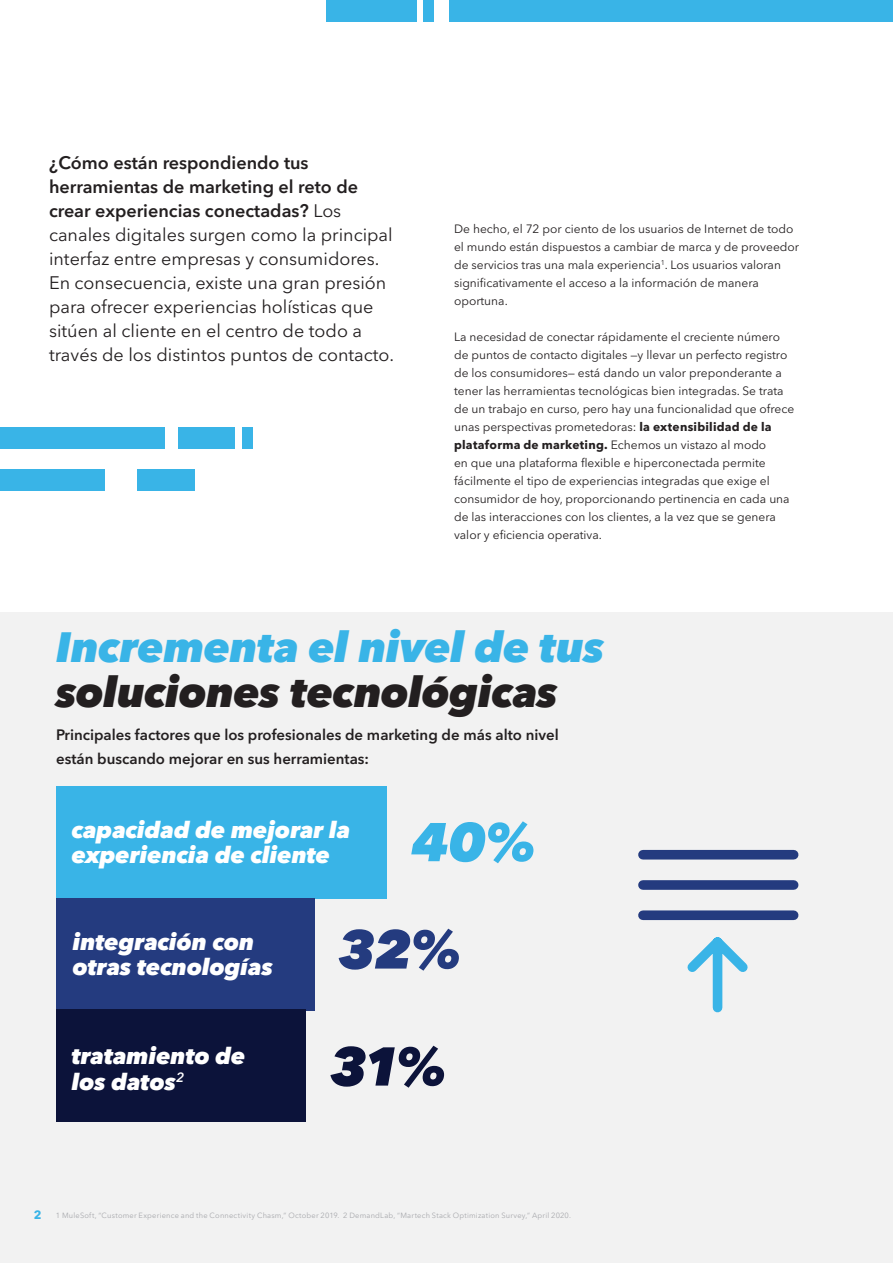
<style>
.page{position:relative;width:893px;height:1263px;background:#fff}
.page>*{position:absolute;margin:0;border:0;box-sizing:border-box;transform-origin:0 0}
.t1{font:italic 800 54px "Avenir Next LT Pro";color:#39b4e7}
.t2{font:italic 800 54px "Avenir Next LT Pro";color:#243b7f}
.t3{font:italic 800 54px "Avenir Next LT Pro";color:#0c133a}
.t4{font:italic 800 42px/45px "Avenir Next LT Pro";letter-spacing:-.01em;color:#39b4e7}
.t5{font:italic 800 22.8px/25.7px "Avenir Next LT Pro";color:#fff}
.t6{font:18px/24px "Avenir Next LT Pro";color:#231f20}
.t7{font:600 15px/24px "Avenir Next LT Pro";color:#231f20}
.t8{font:12px/18px "Avenir Next LT Pro";color:#231f20}
.t9{font:700 12px "Avenir Next LT Pro";color:#39b4e7}
.t10{font:7.5px "Avenir Next LT Pro";letter-spacing:.025em;color:#a8a9ad}
.s1{font-weight:600}
.s2{font-weight:700}
.s3{color:#231f20}
</style>
<div class="page">
<div style="left:0;top:613px;width:893px;height:650px;background:#f2f2f2"></div>
<div style="left:449px;top:0;width:444px;height:21px;background:#39b4e7"></div>
<div style="left:423px;top:0;width:11px;height:21px;background:#39b4e7"></div>
<div style="left:326px;top:0;width:91px;height:21px;background:#39b4e7"></div>
<div style="left:56px;top:787px;width:331px;height:112px;background:#39b4e7"></div>
<div style="left:56px;top:898px;width:258px;height:112px;background:#243b7f"></div>
<div style="left:56px;top:1009px;width:250px;height:112px;background:#0c133a"></div>
<svg style="left:687px;top:937px;width:61px;height:76px"></svg>
<div style="left:643px;top:850px;width:151px;height:9px;background:#243b7f"></div>
<div style="left:643px;top:880px;width:151px;height:10px;background:#243b7f"></div>
<div style="left:643px;top:910px;width:151px;height:10px;background:#243b7f"></div>
<div style="left:0;top:428px;width:164px;height:21px;background:#39b4e7"></div>
<div style="left:0;top:470px;width:104px;height:21px;background:#39b4e7"></div>
<div style="left:137px;top:470px;width:57px;height:21px;background:#39b4e7"></div>
<div style="left:178px;top:428px;width:56px;height:21px;background:#39b4e7"></div>
<div style="left:242px;top:428px;width:11px;height:21px;background:#39b4e7"></div>
<p class="t6" style="left:49px;top:151px;width:347px"><span class="s1">¿Cómo están respondiendo tus herramientas de marketing el reto de crear experiencias conectadas?</span> Los canales digitales surgen como la principal interfaz entre empresas y consumidores.<br>En consecuencia, existe una gran presión para ofrecer experiencias holísticas que sitúen al cliente en el centro de todo a través de los distintos puntos de contacto.</p>
<p class="t8" style="left:454px;top:220px;width:347px">De hecho, el 72 por ciento de los usuarios de Internet de todo el mundo están dispuestos a cambiar de marca y de proveedor de servicios tras una mala experiencia<sup>1</sup>. Los usuarios valoran significativamente el acceso a la información de manera oportuna.</p>
<p class="t8" style="left:454px;top:328px;width:342px">La necesidad de conectar rápidamente el creciente número de puntos de contacto digitales —y llevar un perfecto registro de los consumidores— está dando un valor preponderante a tener las herramientas tecnológicas bien integradas. Se trata de un trabajo en curso, pero hay una funcionalidad que ofrece unas perspectivas prometedoras: <span class="s2">la extensibilidad de la plataforma de marketing.</span> Echemos un vistazo al modo<br>en que una plataforma flexible e hiperconectada permite fácilmente el tipo de experiencias integradas que exige el consumidor de hoy, proporcionando pertinencia en cada una de las interacciones con los clientes, a la vez que se genera valor y eficiencia operativa.</p>
<p class="t4" style="left:56px;top:624px;width:550px">Incrementa el nivel de tus <span class="s3">soluciones tecnológicas</span></p>
<p class="t7" style="left:56px;top:722px;width:504px">Principales factores que los profesionales de marketing de más alto nivel están buscando mejorar en sus herramientas:</p>
<p class="t5" style="left:72px;top:817px;width:280px">capacidad de mejorar la experiencia de cliente</p>
<p class="t1" style="left:411px;top:809px;width:125px">40%</p>
<p class="t5" style="left:73px;top:928px;width:202px">integración con otras tecnologías</p>
<p class="t5" style="left:72px;top:1043px;width:175px">tratamiento de los datos<sup>2</sup></p>
<p class="t2" style="left:338px;top:916px;width:124px">32%</p>
<p class="t3" style="left:330px;top:1033px;width:117px">31%</p>
<p class="t9" style="left:34px;top:1208px;width:9px">2</p>
<p class="t10" style="left:56px;top:1211px;width:517px">1 MuleSoft, “Customer Experience and the Connectivity Chasm,” October 2019. 2 DemandLab, “Martech Stack Optimization Survey,” April 2020.</p>
</div>
